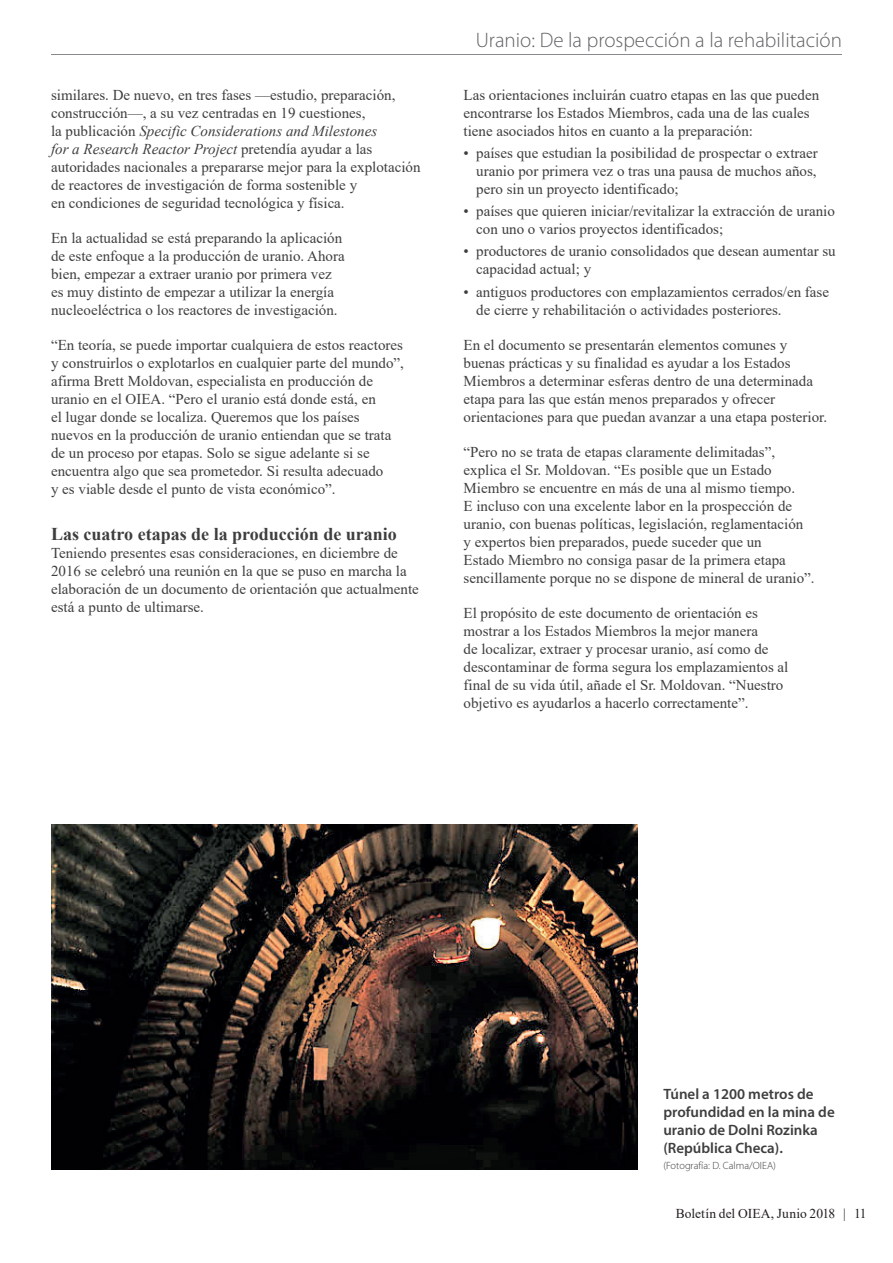
<style>
.page{position:relative;width:893px;height:1263px;background:#fff}
.page>*{position:absolute;margin:0;border:0;box-sizing:border-box;transform-origin:0 0}
.t1{font:300 21px "Myriad Pro";color:#636366}
.t2{font:700 18px "Times New Roman";color:#3e3e3f}
.t3{font:15px/18px "Times New Roman";color:#3e3e3f}
.t4{font:600 15px/18px "Myriad Pro";color:#3e3e3f}
.t5{font:13.5px "Times New Roman";color:#231f20}
.t6{font:300 10.5px "Myriad Pro";color:#3e3e3f}
.s1{font-style:italic}
</style>
<div class="page">
<hr style="left:51px;top:54px;width:791px;height:1px;background:#87898c">
<img style="left:51px;top:825px;width:587px;height:344px">
<p class="t3" style="left:51px;top:85px;width:371px">similares. De nuevo, en tres fases —estudio, preparación, construcción—, a su vez centradas en 19 cuestiones,<br>la publicación <span class="s1">Specific Considerations and Milestones<br>for a Research Reactor Project</span> pretendía ayudar a las autoridades nacionales a prepararse mejor para la explotación de reactores de investigación de forma sostenible y<br>en condiciones de seguridad tecnológica y física.</p>
<p class="t3" style="left:51px;top:228px;width:295px">En la actualidad se está preparando la aplicación de este enfoque a la producción de uranio. Ahora bien, empezar a extraer uranio por primera vez es muy distinto de empezar a utilizar la energía nucleoeléctrica o los reactores de investigación.</p>
<p class="t3" style="left:51px;top:335px;width:354px">“En teoría, se puede importar cualquiera de estos reactores y construirlos o explotarlos en cualquier parte del mundo”, afirma Brett Moldovan, especialista en producción de uranio en el OIEA. “Pero el uranio está donde está, en<br>el lugar donde se localiza. Queremos que los países nuevos en la producción de uranio entiendan que se trata de un proceso por etapas. Solo se sigue adelante si se encuentra algo que sea prometedor. Si resulta adecuado<br>y es viable desde el punto de vista económico”.</p>
<p class="t2" style="left:51px;top:521px;width:347px">Las cuatro etapas de la producción de uranio</p>
<p class="t3" style="left:51px;top:544px;width:369px">Teniendo presentes esas consideraciones, en diciembre de 2016 se celebró una reunión en la que se puso en marcha la elaboración de un documento de orientación que actualmente está a punto de ultimarse.</p>
<h1 class="t1" style="left:476px;top:27px;width:368px">Uranio: De la prospección a la rehabilitación</h1>
<p class="t3" style="left:463px;top:85px;width:357px">Las orientaciones incluirán cuatro etapas en las que pueden encontrarse los Estados Miembros, cada una de las cuales tiene asociados hitos en cuanto a la preparación:</p>
<p class="t3" style="left:476px;top:143px;width:343px;text-align:justify;text-indent:-13px">• países que estudian la posibilidad de prospectar o extraer uranio por primera vez o tras una pausa de muchos años, pero sin un proyecto identificado;</p>
<p class="t3" style="left:476px;top:202px;width:360px;text-indent:-13px">• países que quieren iniciar/revitalizar la extracción de uranio con uno o varios proyectos identificados;</p>
<p class="t3" style="left:476px;top:242px;width:361px;text-indent:-13px">• productores de uranio consolidados que desean aumentar su capacidad actual; y</p>
<p class="t3" style="left:476px;top:282px;width:354px;text-indent:-13px">• antiguos productores con emplazamientos cerrados/en fase de cierre y rehabilitación o actividades posteriores.</p>
<p class="t3" style="left:463px;top:335px;width:365px">En el documento se presentarán elementos comunes y buenas prácticas y su finalidad es ayudar a los Estados Miembros a determinar esferas dentro de una determinada etapa para las que están menos preparados y ofrecer orientaciones para que puedan avanzar a una etapa posterior.</p>
<p class="t3" style="left:463px;top:442px;width:353px">“Pero no se trata de etapas claramente delimitadas”, explica el Sr. Moldovan. “Es posible que un Estado Miembro se encuentre en más de una al mismo tiempo.<br>E incluso con una excelente labor en la prospección de uranio, con buenas políticas, legislación, reglamentación y expertos bien preparados, puede suceder que un<br>Estado Miembro no consiga pasar de la primera etapa sencillamente porque no se dispone de mineral de uranio”.</p>
<p class="t3" style="left:463px;top:603px;width:326px">El propósito de este documento de orientación es mostrar a los Estados Miembros la mejor manera<br>de localizar, extraer y procesar uranio, así como de descontaminar de forma segura los emplazamientos al final de su vida útil, añade el Sr. Moldovan. “Nuestro objetivo es ayudarlos a hacerlo correctamente”.</p>
<p class="t4" style="left:663px;top:1084px;width:173px">Túnel a 1200 metros de profundidad en la mina de uranio de Dolni Rozinka (República Checa).</p>
<p class="t6" style="left:663px;top:1159px;width:114px">(Fotografía: D. Calma/OIEA)</p>
<p class="t5" style="left:676px;top:1204px;width:192px">Boletín del OIEA, Junio 2018 | 11</p>
</div>
